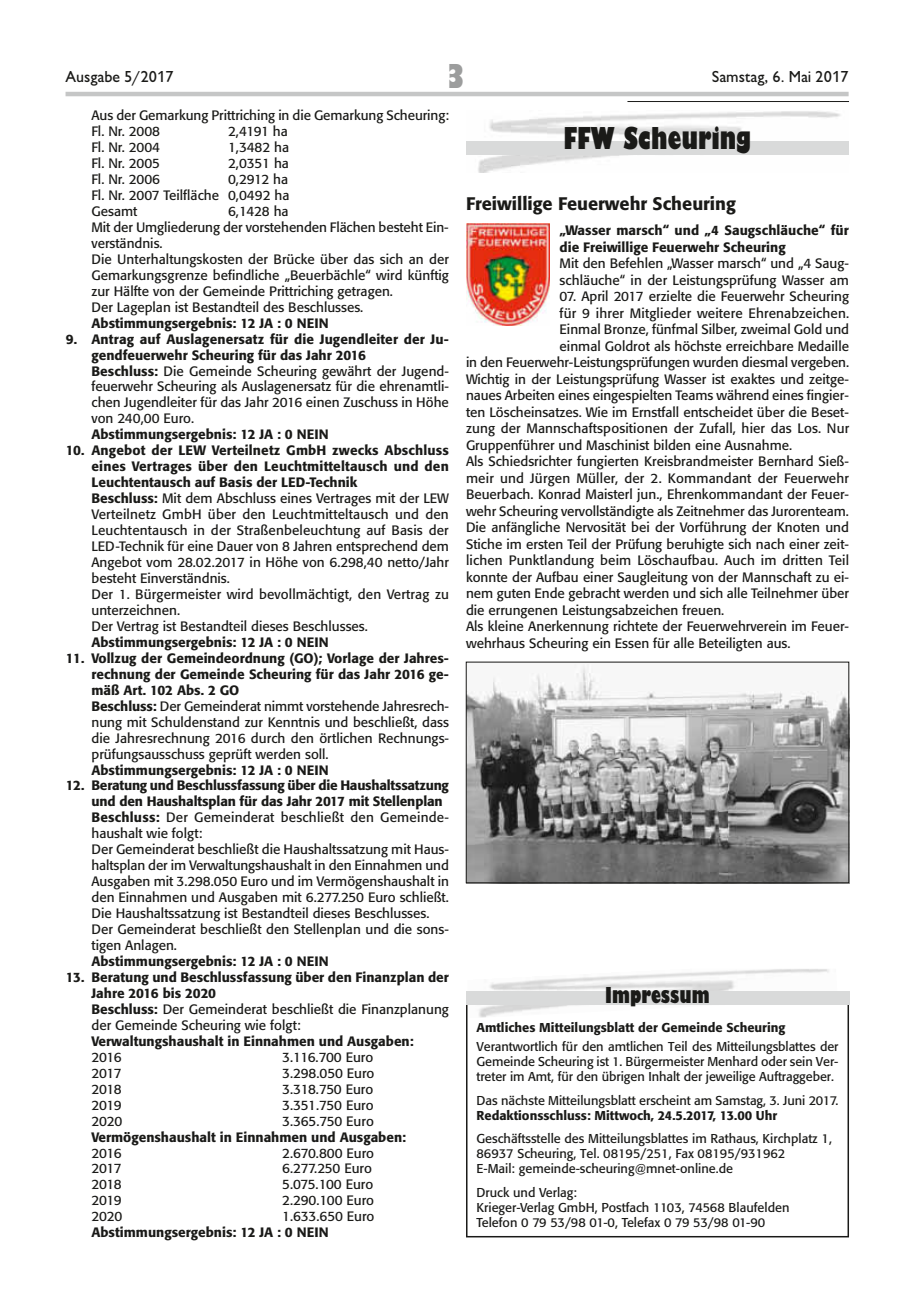
<style>
.page{position:relative;width:915px;height:1297px;background:#fff}
.page>*{position:absolute;margin:0;border:0;box-sizing:border-box;transform-origin:0 0}
.t1{font:800 condensed 36px "Giltus T";color:#9c9d9d}
.t2{font:800 condensed 33px "Giltus T";color:#1a1a18}
.t3{font:800 condensed 24px "Giltus T";color:#1a1a18}
.t4{font:500 18px "Formata";color:#1a1a18}
.t5{font:500 16.5px "Giltus T";color:#1a1a18}
.t6{font:13.5px/15.9px "Formata";color:#1a1a18}
.t7{font:500 13.5px/15.9px "Formata";color:#1a1a18}
.t8{font:13.5px "Formata";letter-spacing:-.02em;color:#1a1a18}
.t9{font:12.75px/15px "Formata";color:#1a1a18}
.t10{font:500 12.75px "Formata";color:#1a1a18}
.s1{font-weight:500}
.s2{font-weight:400}
</style>
<div class="page">
<hr style="left:65px;top:92px;width:783px;height:4px;background:#c5c6c6">
<hr style="left:627px;top:101px;width:221px;height:1px;background:#1a1a18">
<img style="left:466px;top:111px;width:382px;height:61px">
<div style="left:466px;top:142px;width:382px;height:13px;background:#d9dada"></div>
<img style="left:468px;top:664px;width:378px;height:217px">
<div style="left:466px;top:662px;width:382px;height:221px;border:1px solid #1a1a18"></div>
<img style="left:466px;top:224px;width:83px;height:102px">
<div style="left:466px;top:1000px;width:382px;height:237px;border:2px solid #1a1a18"></div>
<img style="left:467px;top:969px;width:370px;height:49px">
<div style="left:466px;top:991px;width:382px;height:13px;background:#d9dada"></div>
<p class="t5" style="left:65px;top:67px;width:110px">Ausgabe 5/2017</p>
<h1 class="t1" style="left:447px;top:55px;width:19px">3</h1>
<p class="t5" style="left:711px;top:67px;width:138px">Samstag, 6. Mai 2017</p>
<p class="t6" style="left:91px;top:107px;width:359px">Aus der Gemarkung Prittriching in die Gemarkung Scheuring:<br>Fl. Nr. 2008</p>
<p class="t6" style="left:228px;top:123px;width:61px">2,4191 ha</p>
<h2 class="t2" style="left:563px;top:119px;width:189px">FFW Scheuring</h2>
<p class="t6" style="left:91px;top:139px;width:70px">Fl. Nr. 2004</p>
<p class="t6" style="left:228px;top:139px;width:63px">1,3482 ha</p>
<p class="t6" style="left:91px;top:155px;width:70px">Fl. Nr. 2005</p>
<p class="t6" style="left:228px;top:155px;width:62px">2,0351 ha</p>
<p class="t6" style="left:91px;top:171px;width:70px">Fl. Nr. 2006</p>
<p class="t6" style="left:91px;top:171px;width:199px;text-align:justify;text-indent:136px">0,2912 ha Fl. Nr. 2007 Teilfläche 0,0492 ha Gesamt</p>
<h3 class="t4" style="left:466px;top:193px;width:271px">Freiwillige Feuerwehr Scheuring</h3>
<p class="t7" style="left:559px;top:222px;width:291px;line-height:16.5px">„Wasser marsch“ und „4 Saugschläuche“ für die Freiwillige Feuerwehr Scheuring</p>
<p class="t6" style="left:559px;top:255px;width:291px;line-height:16.5px">Mit den Befehlen „Wasser marsch“ und „4 Saug&shy;schläuche“ in der Leistungsprüfung Wasser am</p>
<p class="t6" style="left:559px;top:288px;width:291px">07. April 2017 erzielte die Feuerwehr Scheuring</p>
<p class="t6" style="left:559px;top:305px;width:291px">für 9 ihrer Mitglieder weitere Ehrenabzeichen.</p>
<p class="t6" style="left:559px;top:321px;width:291px">Einmal Bronze, fünfmal Silber, zweimal Gold und</p>
<p class="t6" style="left:559px;top:338px;width:291px">einmal Goldrot als höchste erreichbare Medaille</p>
<p class="t6" style="left:466px;top:354px;width:384px">in den Feuerwehr-Leistungsprüfungen wurden diesmal vergeben.</p>
<p class="t6" style="left:466px;top:371px;width:384px">Wichtig in der Leistungsprüfung Wasser ist exaktes und zeitge-</p>
<p class="t6" style="left:466px;top:387px;width:384px">naues Arbeiten eines eingespielten Teams während eines fingier-</p>
<p class="t6" style="left:466px;top:404px;width:384px">ten Löscheinsatzes. Wie im Ernstfall entscheidet über die Beset-</p>
<p class="t6" style="left:466px;top:420px;width:384px">zung der Mannschaftspositionen der Zufall, hier das Los. Nur</p>
<p class="t6" style="left:466px;top:437px;width:327px">Gruppenführer und Maschinist bilden eine Ausnahme.</p>
<p class="t6" style="left:466px;top:453px;width:384px">Als Schiedsrichter fungierten Kreisbrandmeister Bernhard Sieß-</p>
<p class="t6" style="left:466px;top:470px;width:384px">meir und Jürgen Müller, der 2. Kommandant der Feuerwehr</p>
<p class="t6" style="left:466px;top:486px;width:384px">Beuerbach. Konrad Maisterl jun., Ehrenkommandant der Feuer-</p>
<p class="t6" style="left:466px;top:503px;width:384px">wehr Scheuring vervollständigte als Zeitnehmer das Jurorenteam.</p>
<p class="t6" style="left:466px;top:519px;width:384px">Die anfängliche Nervosität bei der Vorführung der Knoten und</p>
<p class="t6" style="left:466px;top:536px;width:384px">Stiche im ersten Teil der Prüfung beruhigte sich nach einer zeit-</p>
<p class="t6" style="left:466px;top:552px;width:384px">lichen Punktlandung beim Löschaufbau. Auch im dritten Teil</p>
<p class="t6" style="left:466px;top:569px;width:384px">konnte der Aufbau einer Saugleitung von der Mannschaft zu ei-</p>
<p class="t6" style="left:466px;top:585px;width:384px">nem guten Ende gebracht werden und sich alle Teilnehmer über</p>
<p class="t6" style="left:466px;top:602px;width:260px">die errungenen Leistungsabzeichen freuen.</p>
<p class="t6" style="left:466px;top:618px;width:384px">Als kleine Anerkennung richtete der Feuerwehrverein im Feuer-</p>
<p class="t6" style="left:466px;top:635px;width:326px">wehrhaus Scheuring ein Essen für alle Beteiligten aus.</p>
<p class="t6" style="left:91px;top:203px;width:359px;text-indent:136px">6,1428 ha<br>Mit der Umgliederung der vorstehenden Flächen besteht Ein&shy;verständnis.<br>Die Unterhaltungskosten der Brücke über das sich an der Gemarkungsgrenze befindliche „Beuerbächle“ wird künftig zur Hälfte von der Gemeinde Prittriching getragen.<br>Der Lageplan ist Bestandteil des Beschlusses.</p>
<p class="t7" style="left:91px;top:315px;width:239px">Abstimmungsergebnis: 12 JA : 0 NEIN</p>
<p class="t6" style="left:91px;top:331px;width:359px;text-indent:-26px"><span class="s1">9. Antrag auf Auslagenersatz für die Jugendleiter der Ju&shy;gendfeuerwehr Scheuring für das Jahr 2016<br>Beschluss:</span> Die Gemeinde Scheuring gewährt der Jugend&shy;feuerwehr Scheuring als Auslagenersatz für die ehrenamtli&shy;chen Jugendleiter für das Jahr 2016 einen Zuschuss in Höhe von 240,00 Euro.</p>
<p class="t7" style="left:91px;top:427px;width:239px">Abstimmungsergebnis: 12 JA : 0 NEIN</p>
<p class="t6" style="left:91px;top:443px;width:359px;text-indent:-26px"><span class="s1">10. Angebot der LEW Verteilnetz GmbH zwecks Abschluss eines Vertrages über den Leuchtmitteltausch und den Leuchtentausch auf Basis der LED-Technik<br>Beschluss:</span> Mit dem Abschluss eines Vertrages mit der LEW Verteilnetz GmbH über den Leuchtmitteltausch und den Leuchtentausch in der Straßenbeleuchtung auf Basis der LED-Technik für eine Dauer von 8 Jahren entsprechend dem Angebot vom 28.02.2017 in Höhe von 6.298,40 netto/Jahr besteht Einverständnis.<br>Der 1. Bürgermeister wird bevollmächtigt, den Vertrag zu unterzeichnen.<br>Der Vertrag ist Bestandteil dieses Beschlusses.</p>
<p class="t7" style="left:91px;top:634px;width:239px">Abstimmungsergebnis: 12 JA : 0 NEIN</p>
<p class="t6" style="left:91px;top:650px;width:359px;text-indent:-26px"><span class="s1">11. Vollzug der Gemeindeordnung (GO); Vorlage der Jahres&shy;rechnung der Gemeinde Scheuring für das Jahr 2016 ge&shy;mäß Art. 102 Abs. 2 GO<br>Beschluss:</span> Der Gemeinderat nimmt vorstehende Jahresrech&shy;nung mit Schuldenstand zur Kenntnis und beschließt, dass die Jahresrechnung 2016 durch den örtlichen Rechnungs&shy;prüfungsausschuss geprüft werden soll.</p>
<p class="t7" style="left:91px;top:762px;width:239px">Abstimmungsergebnis: 12 JA : 0 NEIN</p>
<p class="t6" style="left:91px;top:778px;width:359px;text-indent:-26px"><span class="s1">12. Beratung und Beschlussfassung über die Haushaltssatzung und den Haushaltsplan für das Jahr 2017 mit Stellenplan Beschluss:</span> Der Gemeinderat beschließt den Gemeinde&shy;haushalt wie folgt:<br>Der Gemeinderat beschließt die Haushaltssatzung mit Haus&shy;haltsplan der im Verwaltungshaushalt in den Einnahmen und Ausgaben mit 3.298.050 Euro und im Vermögenshaushalt in den Einnahmen und Ausgaben mit 6.277.250 Euro schließt.<br>Die Haushaltssatzung ist Bestandteil dieses Beschlusses.<br>Der Gemeinderat beschließt den Stellenplan und die sons&shy;tigen Anlagen.</p>
<p class="t7" style="left:91px;top:953px;width:239px">Abstimmungsergebnis: 12 JA : 0 NEIN</p>
<p class="t7" style="left:91px;top:969px;width:359px;text-indent:-26px">13. Beratung und Beschlussfassung über den Finanzplan der Jahre 2016 bis 2020<br>Beschluss: <span class="s2">Der Gemeinderat beschließt die Finanzplanung der Gemeinde Scheuring wie folgt:</span></p>
<p class="t7" style="left:91px;top:1033px;width:323px">Verwaltungshaushalt in Einnahmen und Ausgaben:</p>
<p class="t6" style="left:91px;top:1049px;width:32px">2016</p>
<p class="t6" style="left:282px;top:1049px;width:93px">3.116.700 Euro</p>
<p class="t6" style="left:91px;top:1065px;width:32px">2017</p>
<p class="t6" style="left:282px;top:1065px;width:94px">3.298.050 Euro</p>
<p class="t6" style="left:91px;top:1081px;width:32px">2018</p>
<p class="t8" style="left:282px;top:1081px;width:93px">3.318.750 Euro</p>
<p class="t6" style="left:91px;top:1097px;width:32px">2019</p>
<p class="t8" style="left:282px;top:1097px;width:93px">3.351.750 Euro</p>
<p class="t6" style="left:91px;top:1113px;width:32px">2020</p>
<p class="t6" style="left:282px;top:1113px;width:93px">3.365.750 Euro</p>
<p class="t7" style="left:91px;top:1129px;width:316px">Vermögenshaushalt in Einnahmen und Ausgaben:</p>
<p class="t6" style="left:91px;top:1145px;width:32px">2016</p>
<p class="t6" style="left:282px;top:1145px;width:93px">2.670.800 Euro</p>
<p class="t6" style="left:91px;top:1161px;width:32px">2017</p>
<p class="t8" style="left:282px;top:1160px;width:91px">6.277.250 Euro</p>
<p class="t6" style="left:91px;top:1177px;width:32px">2018</p>
<p class="t6" style="left:282px;top:1177px;width:93px">5.075.100 Euro</p>
<p class="t6" style="left:91px;top:1193px;width:32px">2019</p>
<p class="t6" style="left:282px;top:1193px;width:93px">2.290.100 Euro</p>
<p class="t6" style="left:91px;top:1208px;width:32px">2020</p>
<p class="t6" style="left:282px;top:1208px;width:94px">1.633.650 Euro</p>
<p class="t7" style="left:91px;top:1224px;width:239px">Abstimmungsergebnis: 12 JA : 0 NEIN</p>
<h3 class="t3" style="left:605px;top:981px;width:106px">Impressum</h3>
<p class="t10" style="left:476px;top:1020px;width:310px">Amtliches Mitteilungsblatt der Gemeinde Scheuring</p>
<p class="t9" style="left:476px;top:1039px;width:363px;text-align:justify">Verantwortlich für den amtlichen Teil des Mitteilungsblattes der Gemeinde Scheuring ist 1. Bürgermeister Menhard oder sein Ver&shy;treter im Amt, für den übrigen Inhalt der jeweilige Auftraggeber.</p>
<p class="t9" style="left:476px;top:1093px;width:363px">Das nächste Mitteilungsblatt erscheint am Samstag, 3. Juni 2017.</p>
<p class="t10" style="left:476px;top:1107px;width:302px">Redaktionsschluss: Mittwoch, 24.5.2017, 13.00 Uhr</p>
<p class="t9" style="left:476px;top:1131px;width:357px">Geschäftsstelle des Mitteilungsblattes im Rathaus, Kirchplatz 1,<br>86937 Scheuring, Tel. 08195/251, Fax 08195/931962<br>E-Mail: gemeinde-scheuring@mnet-online.de</p>
<p class="t9" style="left:476px;top:1185px;width:314px">Druck und Verlag:<br>Krieger-Verlag GmbH, Postfach 1103, 74568 Blaufelden<br>Telefon 0 79 53/98 01-0, Telefax 0 79 53/98 01-90</p>
</div>
